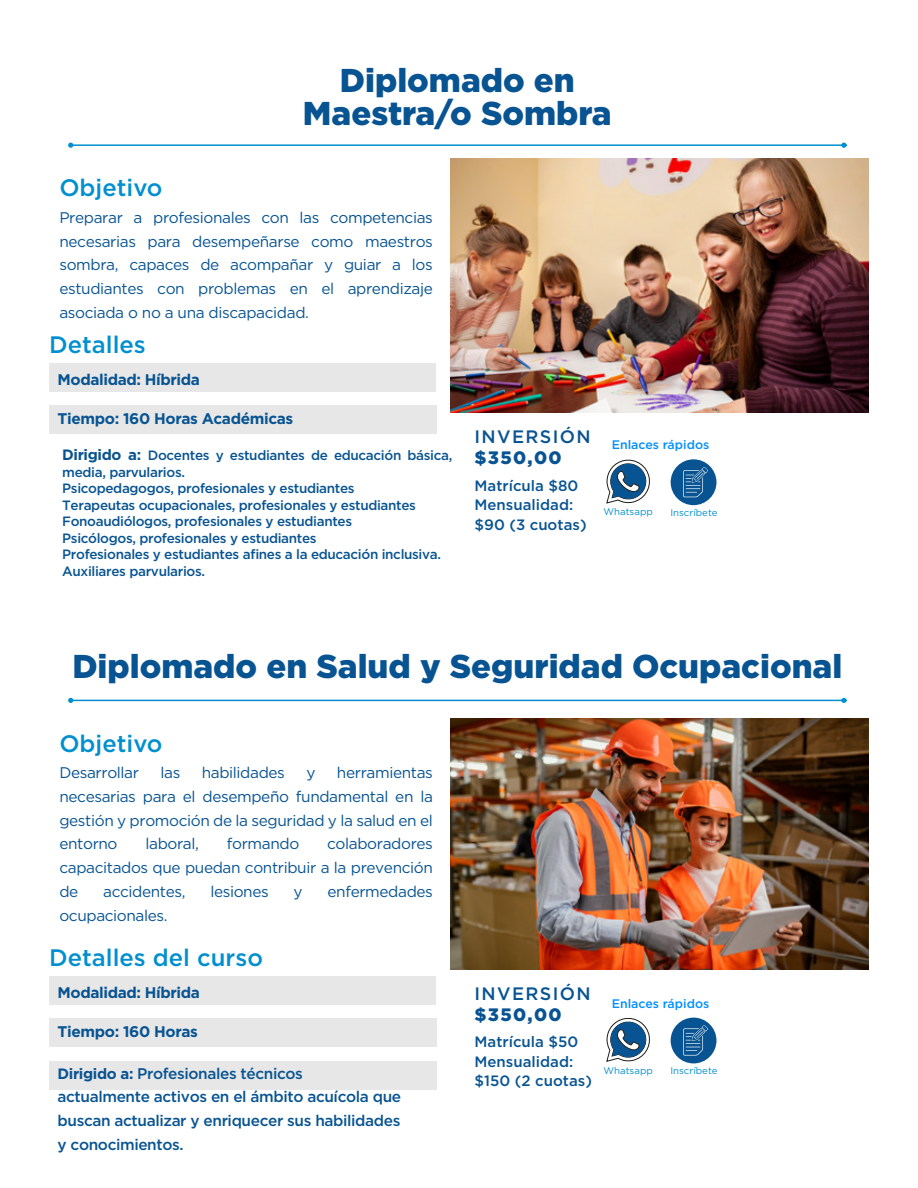
<style>
.page{position:relative;width:918px;height:1188px;background:#fff}
.page>*{position:absolute;margin:0;border:0;box-sizing:border-box;transform-origin:0 0}
.t1{font:900 33px/33px "Gotham";color:#085492;text-align:center}
.t2{font:500 23.85px "Gotham";color:#008fcf}
.t3{font:500 18px "Gotham";letter-spacing:.075em;color:#085492}
.t4{font:900 18px "Gotham";letter-spacing:.075em;color:#085492}
.t5{font:15.45px/23.9px "Gotham";letter-spacing:-.025em;color:#085492;text-align:justify}
.t6{font:500 15.45px/23.9px "Gotham";letter-spacing:-.025em;color:#085492}
.t7{font:700 15.45px "Gotham";letter-spacing:-.025em;color:#085492}
.t8{font:500 15px/19.5px "Gotham";color:#085492}
.t9{font:500 13.5px/16.5px "Gotham";letter-spacing:-.025em;color:#085492}
.t10{font:500 12.3px "Gotham";color:#008fff}
.t11{font:9.6px "Gotham";color:#008fcf}
.s1{font-weight:700;font-size:15px}
</style>
<div class="page">
<div style="left:49px;top:364px;width:387px;height:28px;background:#e8e7e7"></div>
<div style="left:49px;top:406px;width:388px;height:28px;background:#e8e7e7"></div>
<hr style="left:73px;top:144px;width:774px;height:2px;background:#008fcf">
<svg style="left:68px;top:143px;width:5px;height:5px"></svg>
<svg style="left:841px;top:143px;width:5px;height:5px"></svg>
<div style="left:49px;top:977px;width:387px;height:28px;background:#e8e7e7"></div>
<div style="left:49px;top:1019px;width:388px;height:28px;background:#e8e7e7"></div>
<div style="left:49px;top:1061px;width:388px;height:28px;background:#e8e7e7"></div>
<hr style="left:73px;top:700px;width:774px;height:1px;background:#008fcf">
<svg style="left:68px;top:698px;width:5px;height:5px"></svg>
<svg style="left:841px;top:698px;width:5px;height:5px"></svg>
<img style="left:451px;top:158px;width:418px;height:255px">
<img style="left:451px;top:719px;width:418px;height:251px">
<svg style="left:606px;top:459px;width:44px;height:45px"></svg>
<div style="left:671px;top:459px;width:45px;height:46px;background:#085492;border-radius:50%"></div>
<svg style="left:683px;top:467px;width:25px;height:30px"></svg>
<svg style="left:606px;top:1018px;width:44px;height:44px"></svg>
<div style="left:671px;top:1018px;width:45px;height:45px;background:#085492;border-radius:50%"></div>
<svg style="left:683px;top:1025px;width:25px;height:31px"></svg>
<h1 class="t1" style="left:303px;top:63px;width:310px">Diplomado en<br>Maestra/o Sombra</h1>
<h2 class="t2" style="left:59px;top:172px;width:105px">Objetivo</h2>
<p class="t5" style="left:59px;top:205px;width:375px">Preparar a profesionales con las competencias necesarias para desempeñarse como maestros sombra, capaces de acompañar y guiar a los estudiantes con problemas en el aprendizaje asociada o no a una discapacidad.</p>
<h2 class="t2" style="left:49px;top:329px;width:98px">Detalles</h2>
<p class="t7" style="left:58px;top:370px;width:144px">Modalidad: Híbrida</p>
<p class="t7" style="left:58px;top:408px;width:237px">Tiempo: 160 Horas Académicas</p>
<p class="t9" style="left:62px;top:447px;width:392px"><span class="s1">Dirigido a:</span> Docentes y estudiantes de educación básica, media, parvularios.<br>Psicopedagogos, profesionales y estudiantes<br>Terapeutas ocupacionales, profesionales y estudiantes Fonoaudiólogos, profesionales y estudiantes<br>Psicólogos, profesionales y estudiantes<br>Profesionales y estudiantes afines a la educación inclusiva.<br>Auxiliares parvularios.</p>
<p class="t3" style="left:475px;top:425px;width:118px">INVERSIÓN</p>
<p class="t4" style="left:475px;top:446px;width:89px">$350,00</p>
<p class="t8" style="left:475px;top:475px;width:114px">Matrícula $80<br>Mensualidad: $90 (3 cuotas)</p>
<p class="t10" style="left:612px;top:437px;width:99px">Enlaces rápidos</p>
<p class="t11" style="left:604px;top:506px;width:51px">Whatsapp</p>
<p class="t11" style="left:670px;top:507px;width:49px">Inscríbete</p>
<h1 class="t1" style="left:72px;top:649px;width:771px">Diplomado en Salud y Seguridad Ocupacional</h1>
<h2 class="t2" style="left:59px;top:728px;width:105px">Objetivo</h2>
<p class="t5" style="left:59px;top:760px;width:81px">Desarrollar</p>
<p class="t5" style="left:160px;top:760px;width:21px">las</p>
<p class="t5" style="left:202px;top:760px;width:85px">habilidades</p>
<p class="t5" style="left:306px;top:760px;width:11px">y</p>
<p class="t5" style="left:59px;top:760px;width:375px;text-indent:278px">herramientas necesarias para el desempeño fundamental en la gestión y promoción de la seguridad y la salud en el entorno</p>
<p class="t5" style="left:146px;top:832px;width:55px">laboral,</p>
<p class="t5" style="left:227px;top:832px;width:74px">formando</p>
<p class="t5" style="left:59px;top:832px;width:375px;text-indent:268px">colaboradores capacitados que puedan contribuir a la prevención de</p>
<p class="t5" style="left:103px;top:879px;width:84px">accidentes,</p>
<p class="t5" style="left:210px;top:879px;width:60px">lesiones</p>
<p class="t5" style="left:294px;top:879px;width:11px">y</p>
<p class="t5" style="left:328px;top:879px;width:107px">enfermedades</p>
<p class="t5" style="left:59px;top:903px;width:110px">ocupacionales.</p>
<h2 class="t2" style="left:49px;top:942px;width:215px">Detalles del curso</h2>
<p class="t7" style="left:58px;top:983px;width:144px">Modalidad: Híbrida</p>
<p class="t7" style="left:58px;top:1021px;width:142px">Tiempo: 160 Horas</p>
<p class="t6" style="left:58px;top:1061px;width:345px"><span class="s1">Dirigido a:</span> Profesionales técnicos<br>actualmente activos en el ámbito acuícola que buscan actualizar y enriquecer sus habilidades y conocimientos.</p>
<p class="t3" style="left:475px;top:982px;width:118px">INVERSIÓN</p>
<p class="t4" style="left:475px;top:1002px;width:89px">$350,00</p>
<p class="t8" style="left:475px;top:1032px;width:119px">Matrícula $50<br>Mensualidad: $150 (2 cuotas)</p>
<p class="t10" style="left:612px;top:995px;width:99px">Enlaces rápidos</p>
<p class="t11" style="left:604px;top:1064px;width:51px">Whatsapp</p>
<p class="t11" style="left:670px;top:1065px;width:49px">Inscríbete</p>
</div>
